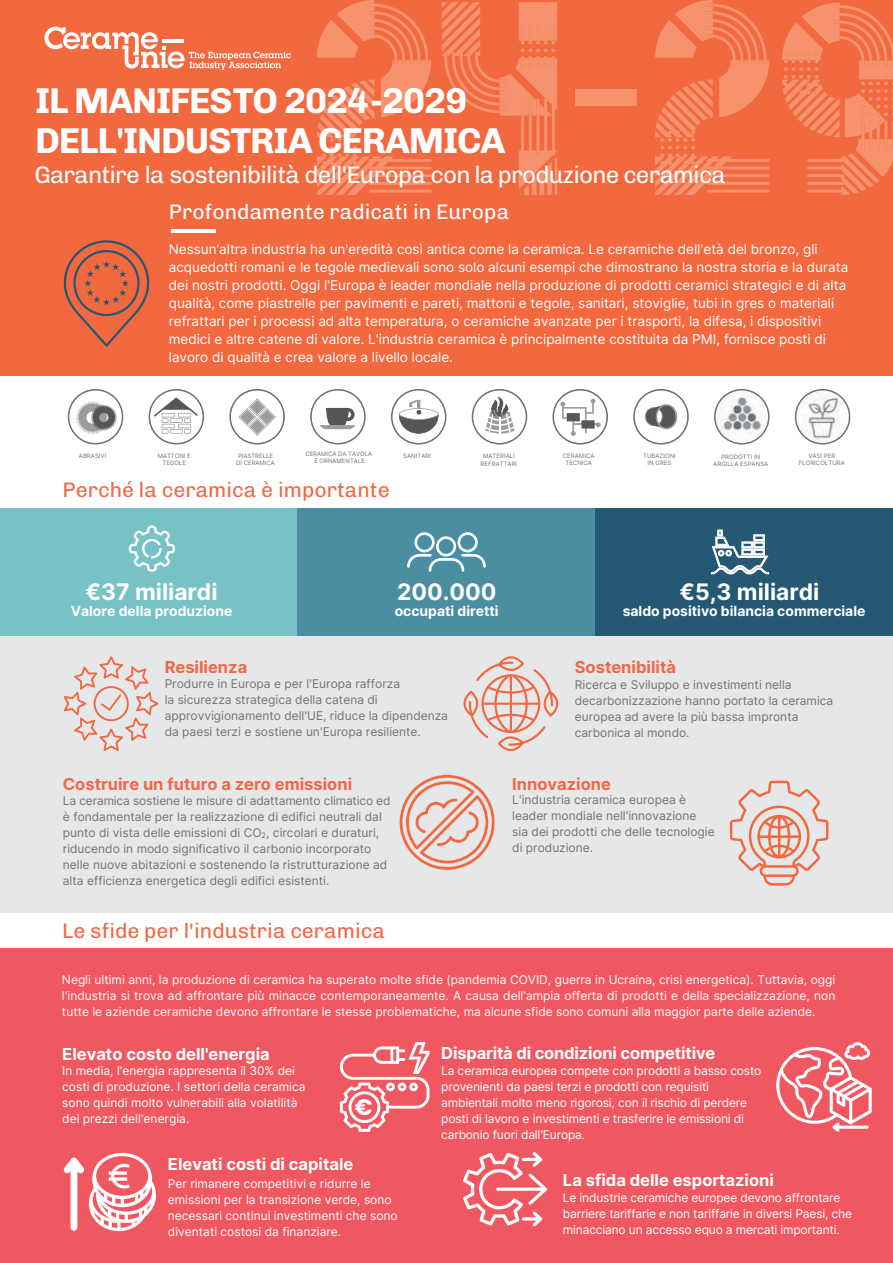
<style>
.page{position:relative;width:893px;height:1263px;background:#fff}
.page>*{position:absolute;margin:0;border:0;box-sizing:border-box;transform-origin:0 0}
.t1{font:700 36px/39.6px "Chivo";letter-spacing:-.03em;color:#fff}
.t2{font:24px "Chivo";letter-spacing:-.035em;color:#fff}
.t3{font:700 22.8px "Inter";color:#fff}
.t4{font:700 22.5px "Poppins";color:#fff}
.t5{font:21px "Chivo";color:#f26846}
.t6{font:21px "Chivo";color:#fff}
.t7{font:700 16.5px "Inter";color:#fff}
.t8{font:700 16.5px "Inter";color:#f26846}
.t9{font:700 13.95px "Inter";color:#fff}
.t10{font:13.5px/18px "Inter";color:#fff}
.t11{font:12px/16px "Inter";letter-spacing:-.01em;color:#fff}
.t12{font:12px/16px "Inter";color:#717471}
.t13{font:6px/7.2px "Inter";letter-spacing:.01em;color:#717471;text-align:center}
</style>
<div class="page">
<div style="left:0;top:0;width:893px;height:375px;background:#f2683f"></div>
<svg style="left:317px;top:0;width:115px;height:195px"></svg>
<svg style="left:442px;top:2px;width:115px;height:193px"></svg>
<svg style="left:655px;top:0;width:115px;height:195px"></svg>
<div style="left:575px;top:89px;width:62px;height:17px;background:#f6926e"></div>
<div style="left:0;top:948px;width:893px;height:315px;background:#f05861"></div>
<hr style="left:171px;top:230px;width:44px;height:3px;background:#fff">
<svg style="left:44px;top:27px;width:247px;height:43px"></svg>
<div style="left:0;top:636px;width:893px;height:276px;background:#e6e7e9"></div>
<div style="left:0;top:508px;width:298px;height:128px;background:#77c2c5"></div>
<div style="left:298px;top:508px;width:297px;height:128px;background:#4b8ea2"></div>
<div style="left:595px;top:508px;width:298px;height:128px;background:#245873"></div>
<svg style="left:407px;top:532px;width:79px;height:40px"></svg>
<svg style="left:129px;top:526px;width:46px;height:46px"></svg>
<svg style="left:711px;top:530px;width:58px;height:44px"></svg>
<svg style="left:64px;top:656px;width:95px;height:95px"></svg>
<svg style="left:463px;top:656px;width:95px;height:95px"></svg>
<svg style="left:399px;top:774px;width:96px;height:96px"></svg>
<svg style="left:730px;top:781px;width:98px;height:104px"></svg>
<svg style="left:776px;top:1042px;width:96px;height:90px"></svg>
<svg style="left:64px;top:240px;width:85px;height:107px"></svg>
<svg style="left:340px;top:1042px;width:89px;height:90px"></svg>
<svg style="left:463px;top:1152px;width:84px;height:74px"></svg>
<svg style="left:64px;top:1153px;width:92px;height:78px"></svg>
<svg style="left:68px;top:389px;width:55px;height:55px"></svg>
<svg style="left:149px;top:389px;width:55px;height:55px"></svg>
<svg style="left:229px;top:389px;width:56px;height:55px"></svg>
<svg style="left:310px;top:389px;width:56px;height:55px"></svg>
<svg style="left:391px;top:389px;width:55px;height:55px"></svg>
<svg style="left:472px;top:389px;width:55px;height:55px"></svg>
<svg style="left:552px;top:389px;width:56px;height:55px"></svg>
<svg style="left:633px;top:389px;width:56px;height:55px"></svg>
<svg style="left:714px;top:389px;width:55px;height:55px"></svg>
<svg style="left:795px;top:389px;width:55px;height:55px"></svg>
<svg style="left:782px;top:2px;width:111px;height:193px"></svg>
<h1 class="t1" style="left:35px;top:79px;width:472px">IL MANIFESTO 2024-2029<br>DELL'INDUSTRIA CERAMICA</h1>
<h2 class="t2" style="left:35px;top:156px;width:693px">Garantire la sostenibilità dell'Europa con la produzione ceramica</h2>
<h3 class="t6" style="left:169px;top:196px;width:342px">Profondamente radicati in Europa</h3>
<p class="t10" style="left:169px;top:239px;width:681px">Nessun’altra industria ha un'eredità così antica come la ceramica. Le ceramiche dell'età del bronzo, gli acquedotti romani e le tegole medievali sono solo alcuni esempi che dimostrano la nostra storia e la durata dei nostri prodotti. Oggi l'Europa è leader mondiale nella produzione di prodotti ceramici strategici e di alta qualità, come piastrelle per pavimenti e pareti, mattoni e tegole, sanitari, stoviglie, tubi in gres o materiali refrattari per i processi ad alta temperatura, o ceramiche avanzate per i trasporti, la difesa, i dispositivi medici e altre catene di valore. L'industria ceramica è principalmente costituita da PMI, fornisce posti di lavoro di qualità e crea valore a livello locale.</p>
<p class="t13" style="left:79px;top:452px;width:29px">ABRASIVI</p>
<p class="t13" style="left:158px;top:452px;width:35px">MATTONI E<br>TEGOLE</p>
<p class="t13" style="left:236px;top:452px;width:40px">PIASTRELLE<br>DI CERAMICA</p>
<p class="t13" style="left:305px;top:450px;width:68px">CERAMICA DA TAVOLA<br>E ORNAMENTALE</p>
<p class="t13" style="left:403px;top:452px;width:29px">SANITARI</p>
<p class="t13" style="left:481px;top:452px;width:38px">MATERIALI<br>REFRATTARI</p>
<p class="t13" style="left:563px;top:452px;width:33px">CERAMICA<br>TECNICA</p>
<p class="t13" style="left:643px;top:452px;width:34px">TUBAZIONI<br>IN GRES</p>
<p class="t13" style="left:713px;top:453px;width:56px">PRODOTTI IN<br>ARGILLA ESPANSA</p>
<p class="t13" style="left:799px;top:452px;width:48px">VASI PER<br>FLORICOLTURA</p>
<h3 class="t5" style="left:62px;top:474px;width:329px">Perché la ceramica è importante</h3>
<h3 class="t3" style="left:86px;top:575px;width:133px">€37 miliardi</h3>
<p class="t9" style="left:71px;top:601px;width:163px">Valore della produzione</p>
<h3 class="t3" style="left:397px;top:575px;width:101px">200.000</h3>
<p class="t9" style="left:395px;top:601px;width:105px">occupati diretti</p>
<h3 class="t3" style="left:679px;top:575px;width:141px">€5,3 miliardi</h3>
<p class="t9" style="left:623px;top:601px;width:244px">saldo positivo bilancia commerciale</p>
<h3 class="t8" style="left:165px;top:655px;width:84px">Resilienza</h3>
<p class="t12" style="left:165px;top:675px;width:285px">Produrre in Europa e per l'Europa rafforza<br>la sicurezza strategica della catena di approvvigionamento dell'UE, riduce la dipendenza da paesi terzi e sostiene un'Europa resiliente.</p>
<h3 class="t8" style="left:63px;top:772px;width:291px">Costruire un futuro a zero emissioni</h3>
<p class="t12" style="left:63px;top:792px;width:329px">La ceramica sostiene le misure di adattamento climatico ed è fondamentale per la realizzazione di edifici neutrali dal punto di vista delle emissioni di CO<sub>2</sub>, circolari e duraturi, riducendo in modo significativo il carbonio incorporato nelle nuove abitazioni e sostenendo la ristrutturazione ad alta efficienza energetica degli edifici esistenti.</p>
<h3 class="t5" style="left:62px;top:915px;width:324px">Le sfide per l'industria ceramica</h3>
<h3 class="t8" style="left:575px;top:655px;width:103px">Sostenibilità</h3>
<p class="t12" style="left:575px;top:676px;width:260px">Ricerca e Sviluppo e investimenti nella decarbonizzazione hanno portato la ceramica europea ad avere la più bassa impronta carbonica al mondo.</p>
<h3 class="t8" style="left:512px;top:771px;width:100px">Innovazione</h3>
<p class="t12" style="left:512px;top:791px;width:204px">L'industria ceramica europea è leader mondiale nell'innovazione sia dei prodotti che delle tecnologie di produzione.</p>
<p class="t11" style="left:62px;top:971px;width:775px;text-align:justify">Negli ultimi anni, la produzione di ceramica ha superato molte sfide (pandemia COVID, guerra in Ucraina, crisi energetica). Tuttavia, oggi l'industria si trova ad affrontare più minacce contemporaneamente. A causa dell'ampia offerta di prodotti e della specializzazione, non tutte le aziende ceramiche devono affrontare le stesse problematiche, ma alcune sfide sono comuni alla maggior parte delle aziende.</p>
<h3 class="t7" style="left:441px;top:1041px;width:276px">Disparità di condizioni competitive</h3>
<p class="t11" style="left:441px;top:1062px;width:322px">La ceramica europea compete con prodotti a basso costo provenienti da paesi terzi e prodotti con requisiti ambientali molto meno rigorosi, con il rischio di perdere posti di lavoro e investimenti e trasferire le emissioni di carbonio fuori dall'Europa.</p>
<h3 class="t7" style="left:62px;top:1042px;width:209px">Elevato costo dell'energia</h3>
<p class="t11" style="left:62px;top:1063px;width:245px">In media, l'energia rappresenta il 30% dei costi di produzione. I settori della ceramica sono quindi molto vulnerabili alla volatilità dei prezzi dell'energia.</p>
<h3 class="t7" style="left:168px;top:1152px;width:187px">Elevati costi di capitale</h3>
<p class="t11" style="left:168px;top:1175px;width:231px">Per rimanere competitivi e ridurre le emissioni per la transizione verde, sono necessari continui investimenti che sono diventati costosi da finanziare.</p>
<h3 class="t7" style="left:563px;top:1168px;width:213px">La sfida delle esportazioni</h3>
<h3 class="t4" style="left:355px;top:1094px;width:19px">€</h3>
<p class="t11" style="left:563px;top:1189px;width:291px">Le industrie ceramiche europee devono affrontare barriere tariffarie e non tariffarie in diversi Paesi, che minacciano un accesso equo a mercati importanti.</p>
</div>
